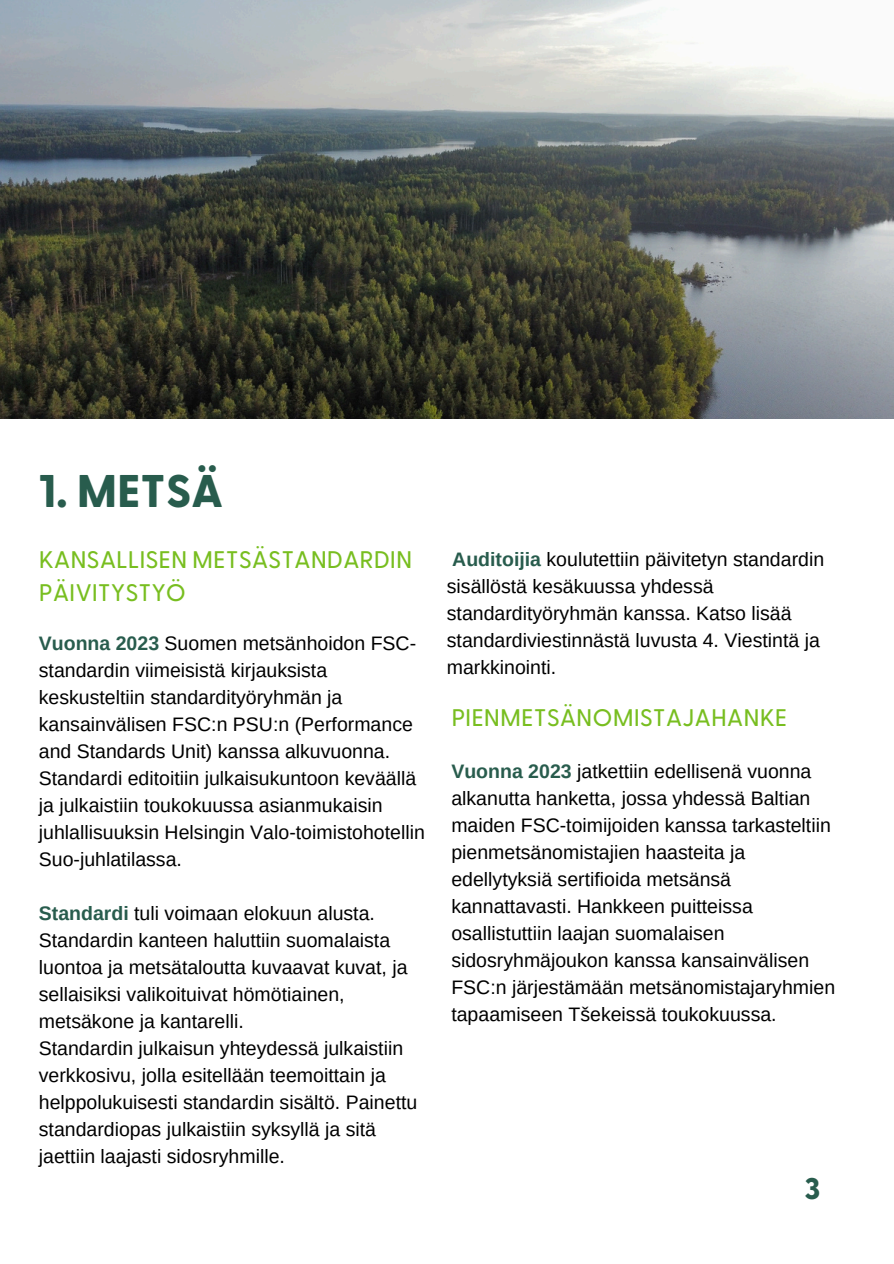
<style>
.page{position:relative;width:894px;height:1264px;background:#fff}
.page>*{position:absolute;margin:0;border:0;box-sizing:border-box;transform-origin:0 0}
.t1{font:800 45.75px "Greycliff CF";color:#285c4d}
.t2{font:800 30px "Greycliff CF";color:#285c4d}
.t3{font:500 24px/32.7px "Greycliff CF";color:#78be20}
.t4{font:19.5px/27px "Arimo";color:#000}
.s1{font-weight:700;color:#285c4d}
</style>
<div class="page">
<img style="left:0;top:0;width:893px;height:418px">
<p class="t1" style="left:39px;top:470px;width:186px">1. METSÄ</p>
<h2 class="t3" style="left:39px;top:544px;width:375px">KANSALLISEN METSÄSTANDARDIN<br>PÄIVITYSTYÖ</h2>
<p class="t4" style="left:39px;top:629px;width:387px"><span class="s1">Vuonna 2023</span> Suomen metsänhoidon FSC&shy;standardin viimeisistä kirjauksista keskusteltiin standardityöryhmän ja kansainvälisen FSC:n PSU:n (Performance and Standards Unit) kanssa alkuvuonna.<br>Standardi editoitiin julkaisukuntoon keväällä ja julkaistiin toukokuussa asianmukaisin juhlallisuuksin Helsingin Valo-toimistohotellin Suo-juhlatilassa.</p>
<p class="t4" style="left:39px;top:899px;width:370px"><span class="s1">Standardi</span> tuli voimaan elokuun alusta.<br>Standardin kanteen haluttiin suomalaista luontoa ja metsätaloutta kuvaavat kuvat, ja sellaisiksi valikoituivat hömötiainen, metsäkone ja kantarelli.</p>
<p class="t4" style="left:39px;top:1034px;width:380px">Standardin julkaisun yhteydessä julkaistiin verkkosivu, jolla esitellään teemoittain ja helppolukuisesti standardin sisältö. Painettu standardiopas julkaistiin syksyllä ja sitä jaettiin laajasti sidosryhmille.</p>
<p class="t4" style="left:446px;top:546px;width:379px"><span class="s1">Auditoijia</span> koulutettiin päivitetyn standardin sisällöstä kesäkuussa yhdessä standardityöryhmän kanssa. Katso lisää standardiviestinnästä luvusta 4. Viestintä ja markkinointi.</p>
<h2 class="t3" style="left:451px;top:702px;width:337px">PIENMETSÄNOMISTAJAHANKE</h2>
<p class="t4" style="left:451px;top:758px;width:385px"><span class="s1">Vuonna 2023</span> jatkettiin edellisenä vuonna alkanutta hanketta, jossa yhdessä Baltian maiden FSC-toimijoiden kanssa tarkasteltiin pienmetsänomistajien haasteita ja edellytyksiä sertifioida metsänsä kannattavasti. Hankkeen puitteissa osallistuttiin laajan suomalaisen sidosryhmäjoukon kanssa kansainvälisen FSC:n järjestämään metsänomistajaryhmien tapaamiseen Tšekeissä toukokuussa.</p>
<p class="t2" style="left:804px;top:1175px;width:17px">3</p>
</div>
